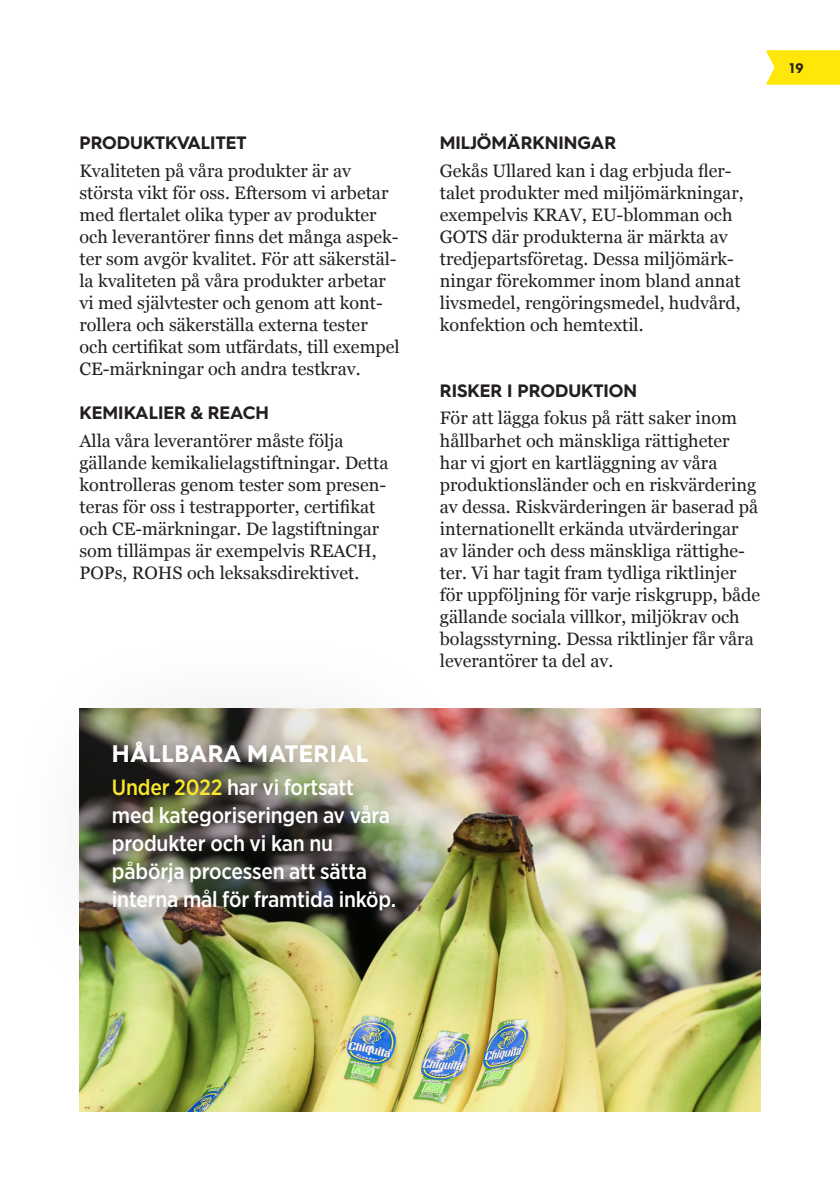
<style>
.page{position:relative;width:840px;height:1191px;background:#fff}
.page>*{position:absolute;margin:0;border:0;box-sizing:border-box;transform-origin:0 0}
.t1{font:700 24px "Hurme Geometric Sans 4";letter-spacing:.02em;color:#fff}
.t2{font:500 22px/28px "Gotham Narrow";letter-spacing:-.01em;color:#fff}
.t3{font:18px/22px "Georgia";color:#231f20}
.t4{font:700 18px "Hurme Geometric Sans 4";color:#231f20}
.t5{font:700 14px "Hurme Geometric Sans 4";color:#231f20}
.s1{color:#f8e72a}
</style>
<div class="page">
<svg style="left:766px;top:50px;width:73px;height:35px;background:#ffe819"></svg>
<img style="left:79px;top:709px;width:681px;height:402px">
<div style="left:10px;top:637px;width:480px;height:385px;background:#231f20;opacity:.75"></div>
<p class="t4" style="left:79px;top:130px;width:168px">PRODUKTKVALITET</p>
<p class="t3" style="left:79px;top:159px;width:321px">Kvaliteten på våra produkter är av största vikt för oss. Eftersom vi arbetar med flertalet olika typer av produkter och leverantörer finns det många aspek&shy;ter som avgör kvalitet. För att säkerstäl&shy;la kvaliteten på våra produkter arbetar vi med självtester och genom att kont&shy;rollera och säkerställa externa tester och certifikat som utfärdats, till exempel CE-märkningar och andra testkrav.</p>
<p class="t4" style="left:79px;top:400px;width:191px">KEMIKALIER &amp; REACH</p>
<p class="t3" style="left:79px;top:428px;width:310px">Alla våra leverantörer måste följa gällande kemikalielagstiftningar. Detta kontrolleras genom tester som presen&shy;teras för oss i testrapporter, certifikat och CE-märkningar. De lagstiftningar som tillämpas är exempelvis REACH, POPs, ROHS och leksaksdirektivet.</p>
<p class="t1" style="left:112px;top:736px;width:258px">HÅLLBARA MATERIAL</p>
<p class="t2" style="left:112px;top:773px;width:286px"><span class="s1">Under 2022</span> har vi fortsatt med kategoriseringen av våra produkter och vi kan nu påbörja processen att sätta interna mål för framtida inköp.</p>
<p class="t4" style="left:439px;top:130px;width:178px">MILJÖMÄRKNINGAR</p>
<p class="t3" style="left:439px;top:159px;width:305px">Gekås Ullared kan i dag erbjuda fler&shy;talet produkter med miljömärkningar, exempelvis KRAV, EU-blomman och GOTS där produkterna är märkta av tredjepartsföretag. Dessa miljömärk&shy;ningar förekommer inom bland annat livsmedel, rengöringsmedel, hudvård, konfektion och hemtextil.</p>
<p class="t4" style="left:439px;top:378px;width:199px">RISKER I PRODUKTION</p>
<p class="t3" style="left:439px;top:406px;width:322px">För att lägga fokus på rätt saker inom hållbarhet och mänskliga rättigheter har vi gjort en kartläggning av våra produktionsländer och en riskvärdering av dessa. Riskvärderingen är baserad på internationellt erkända utvärderingar av länder och dess mänskliga rättighe&shy;ter. Vi har tagit fram tydliga riktlinjer för uppföljning för varje riskgrupp, både gällande sociala villkor, miljökrav och bolagsstyrning. Dessa riktlinjer får våra leverantörer ta del av.</p>
<p class="t5" style="left:789px;top:58px;width:16px">19</p>
</div>
